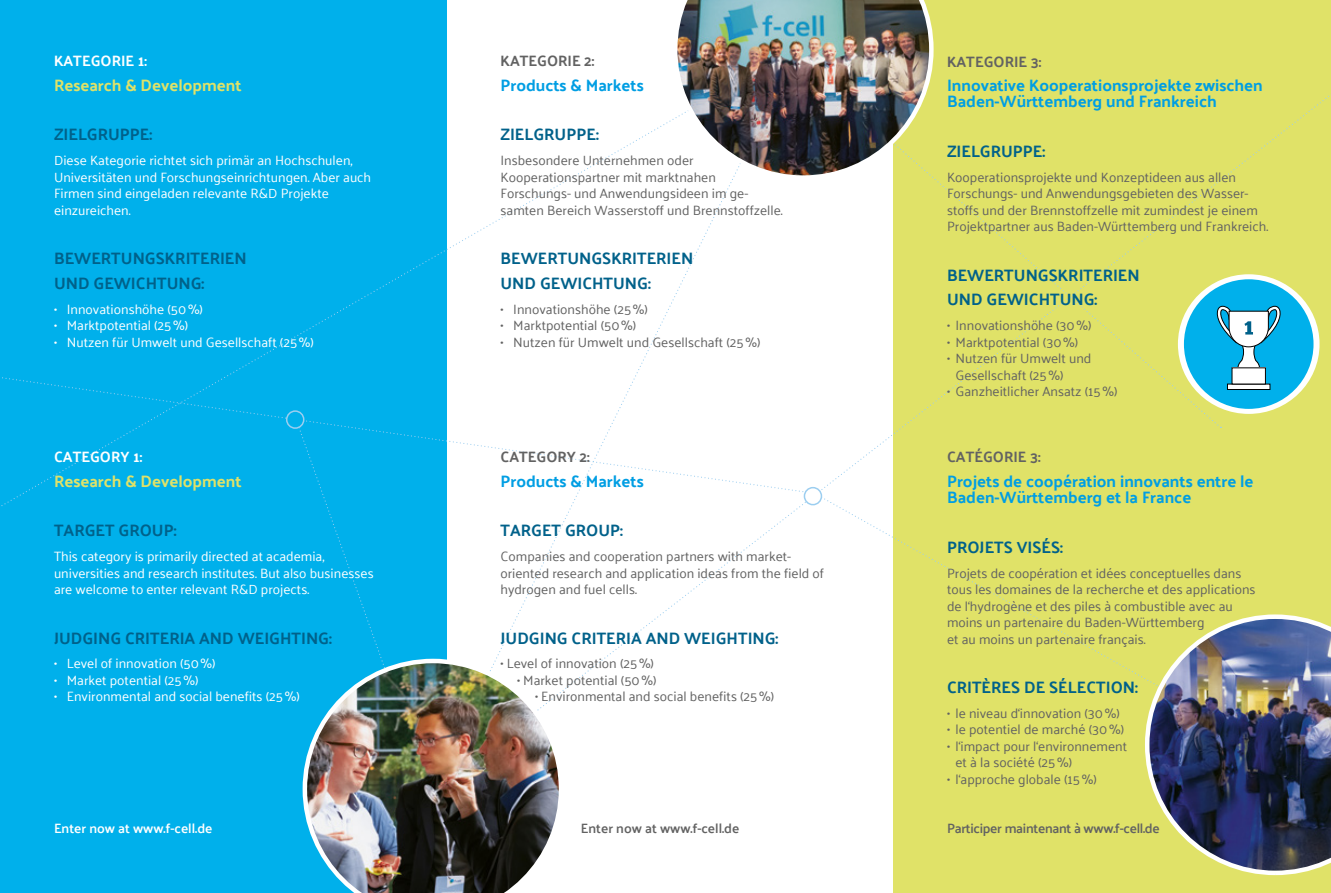
<style>
.page{position:relative;width:1331px;height:893px;background:#fff}
.page>*{position:absolute;margin:0;border:0;box-sizing:border-box;transform-origin:0 0}
.t1{font:700 16.5px/24.8px "Palanquin";color:#00618a}
.t2{font:700 16.5px/16.5px "Palanquin";color:#009ee3}
.t3{font:700 16.5px "Palanquin";color:#e0e268}
.t4{font:700 15px "Palanquin";color:#626262}
.t5{font:700 15px "Palanquin";color:#fff}
.t6{font:13.5px/16.5px "Palanquin";color:#626262}
.t7{font:13.5px/16.5px "Palanquin";color:#fff}
.t8{font:600 13.5px "Palanquin";letter-spacing:-.02em;color:#626262}
.t9{font:600 13.5px "Palanquin";color:#626262}
.t10{font:600 13.5px "Palanquin";color:#fff}
</style>
<div class="page">
<div style="left:893px;top:0;width:438px;height:893px;background:#e0e268"></div>
<div style="left:0;top:0;width:446px;height:893px;background:#00b0eb"></div>
<svg style="left:2px;top:361px;width:808px;height:133px"></svg>
<svg style="left:806px;top:179px;width:413px;height:248px"></svg>
<div style="left:804px;top:487px;width:18px;height:18px;background:#fff;border:2px solid #9ccef0;border-radius:50%"></div>
<div style="left:286px;top:410px;width:18px;height:19px;background:#00b0eb;border:2px solid #9ccef0;border-radius:50%"></div>
<div style="left:1178px;top:274px;width:141px;height:140px;background:#fff;border-radius:50%"></div>
<div style="left:1184px;top:279px;width:129px;height:130px;background:#00b0eb;border-radius:50%"></div>
<div style="left:1227px;top:384px;width:43px;height:5px;background:#fff"></div>
<div style="left:1227px;top:384px;width:43px;height:6px;border:1px solid #000"></div>
<div style="left:1232px;top:368px;width:33px;height:16px;background:#fff"></div>
<svg style="left:1216px;top:305px;width:65px;height:65px"></svg>
<img style="left:303px;top:659px;width:260px;height:234px">
<img style="left:673px;top:0;width:261px;height:180px">
<img style="left:1145px;top:614px;width:186px;height:261px">
<p class="t5" style="left:54px;top:52px;width:94px">KATEGORIE 1:</p>
<p class="t3" style="left:54px;top:75px;width:189px">Research &amp; Development</p>
<p class="t1" style="left:54px;top:122px;width:100px">ZIELGRUPPE:</p>
<p class="t7" style="left:54px;top:152px;width:319px">Diese Kategorie richtet sich primär an Hochschulen, Universitäten und Forschungseinrichtungen. Aber auch Firmen sind eingeladen relevante R&amp;D Projekte einzureichen.</p>
<p class="t1" style="left:54px;top:246px;width:194px">BEWERTUNGSKRITERIEN<br>UND GEWICHTUNG:</p>
<p class="t7" style="left:54px;top:301px;width:150px">• Innovationshöhe (50%)</p>
<p class="t7" style="left:54px;top:317px;width:136px">• Marktpotential (25%)</p>
<p class="t7" style="left:54px;top:334px;width:261px">• Nutzen für Umwelt und Gesellschaft (25%)</p>
<p class="t5" style="left:54px;top:448px;width:90px">CATEGORY 1:</p>
<p class="t3" style="left:54px;top:471px;width:189px">Research &amp; Development</p>
<p class="t1" style="left:54px;top:518px;width:124px">TARGET GROUP:</p>
<p class="t7" style="left:54px;top:548px;width:321px">This category is primarily directed at academia, universities and research institutes. But also businesses are welcome to enter relevant R&amp;D projects.</p>
<p class="t1" style="left:54px;top:625px;width:279px">JUDGING CRITERIA AND WEIGHTING:</p>
<p class="t7" style="left:54px;top:655px;width:163px">• Level of innovation (50%)</p>
<p class="t7" style="left:54px;top:672px;width:146px">• Market potential (25%)</p>
<p class="t7" style="left:54px;top:688px;width:247px">• Environmental and social benefits (25%)</p>
<p class="t10" style="left:54px;top:821px;width:160px">Enter now at www.f-cell.de</p>
<p class="t4" style="left:500px;top:52px;width:95px">KATEGORIE 2:</p>
<p class="t2" style="left:500px;top:77px;width:145px">Products &amp; Markets</p>
<p class="t1" style="left:500px;top:122px;width:100px">ZIELGRUPPE:</p>
<p class="t6" style="left:500px;top:152px;width:284px">Insbesondere Unternehmen oder Kooperationspartner mit marktnahen Forschungs- und Anwendungsideen im ge&shy;samten Bereich Wasserstoff und Brennstoffzelle.</p>
<p class="t1" style="left:500px;top:246px;width:194px">BEWERTUNGSKRITERIEN<br>UND GEWICHTUNG:</p>
<p class="t6" style="left:500px;top:301px;width:149px">• Innovationshöhe (25%)</p>
<p class="t6" style="left:500px;top:317px;width:137px">• Marktpotential (50%)</p>
<p class="t6" style="left:500px;top:334px;width:261px">• Nutzen für Umwelt und Gesellschaft (25%)</p>
<p class="t4" style="left:500px;top:448px;width:91px">CATEGORY 2:</p>
<p class="t2" style="left:500px;top:473px;width:145px">Products &amp; Markets</p>
<p class="t1" style="left:500px;top:518px;width:124px">TARGET GROUP:</p>
<p class="t6" style="left:500px;top:548px;width:325px">Companies and cooperation partners with market&shy;oriented research and application ideas from the field of hydrogen and fuel cells.</p>
<p class="t1" style="left:500px;top:625px;width:279px">JUDGING CRITERIA AND WEIGHTING:</p>
<p class="t6" style="left:500px;top:655px;width:155px">• Level of innovation (25%)</p>
<p class="t6" style="left:517px;top:672px;width:141px">• Market potential (50%)</p>
<p class="t6" style="left:535px;top:688px;width:241px">• Environmental and social benefits (25%)</p>
<p class="t9" style="left:581px;top:821px;width:160px">Enter now at www.f-cell.de</p>
<p class="t4" style="left:947px;top:53px;width:96px">KATEGORIE 3:</p>
<p class="t2" style="left:947px;top:77px;width:317px">Innovative Kooperationsprojekte zwischen<br>Baden-Württemberg und Frankreich</p>
<p class="t1" style="left:947px;top:139px;width:100px">ZIELGRUPPE:</p>
<p class="t6" style="left:947px;top:169px;width:323px">Kooperationsprojekte und Konzeptideen aus allen Forschungs- und Anwendungsgebieten des Wasser&shy;stoffs und der Brennstoffzelle mit zumindest je einem Projektpartner aus Baden-Württemberg und Frankreich.</p>
<p class="t1" style="left:947px;top:262px;width:194px">BEWERTUNGSKRITERIEN<br>UND GEWICHTUNG:</p>
<p class="t6" style="left:947px;top:317px;width:146px">• Innovationshöhe (30%)</p>
<p class="t6" style="left:947px;top:334px;width:133px">• Marktpotential (30%)</p>
<p class="t6" style="left:955px;top:350px;width:137px;text-indent:-9px">• Nutzen für Umwelt und<br>Gesellschaft (25%)</p>
<p class="t6" style="left:947px;top:383px;width:172px">• Ganzheitlicher Ansatz (15%)</p>
<p class="t4" style="left:947px;top:448px;width:95px">CATÉGORIE 3:</p>
<p class="t2" style="left:947px;top:473px;width:308px">Projets de coopération innovants entre le<br>Baden-Württemberg et la France</p>
<p class="t1" style="left:947px;top:535px;width:118px">PROJETS VISÉS:</p>
<p class="t6" style="left:947px;top:565px;width:310px">Projets de coopération et idées conceptuelles dans tous les domaines de la recherche et des applications de l‘hydrogène et des piles à combustible avec au moins un partenaire du Baden-Württemberg<br>et au moins un partenaire français.</p>
<p class="t1" style="left:947px;top:675px;width:192px">CRITÈRES DE SÉLECTION:</p>
<p class="t6" style="left:947px;top:705px;width:174px">• le niveau d‘innovation (30%)</p>
<p class="t6" style="left:947px;top:721px;width:179px">• le potentiel de marché (30%)</p>
<p class="t6" style="left:955px;top:738px;width:173px;text-indent:-9px">• l‘impact pour l‘environnement et à la société (25%)</p>
<p class="t6" style="left:947px;top:771px;width:151px">• l‘approche globale (15%)</p>
<p class="t8" style="left:947px;top:821px;width:214px">Participer maintenant à www.f-cell.de</p>
</div>
